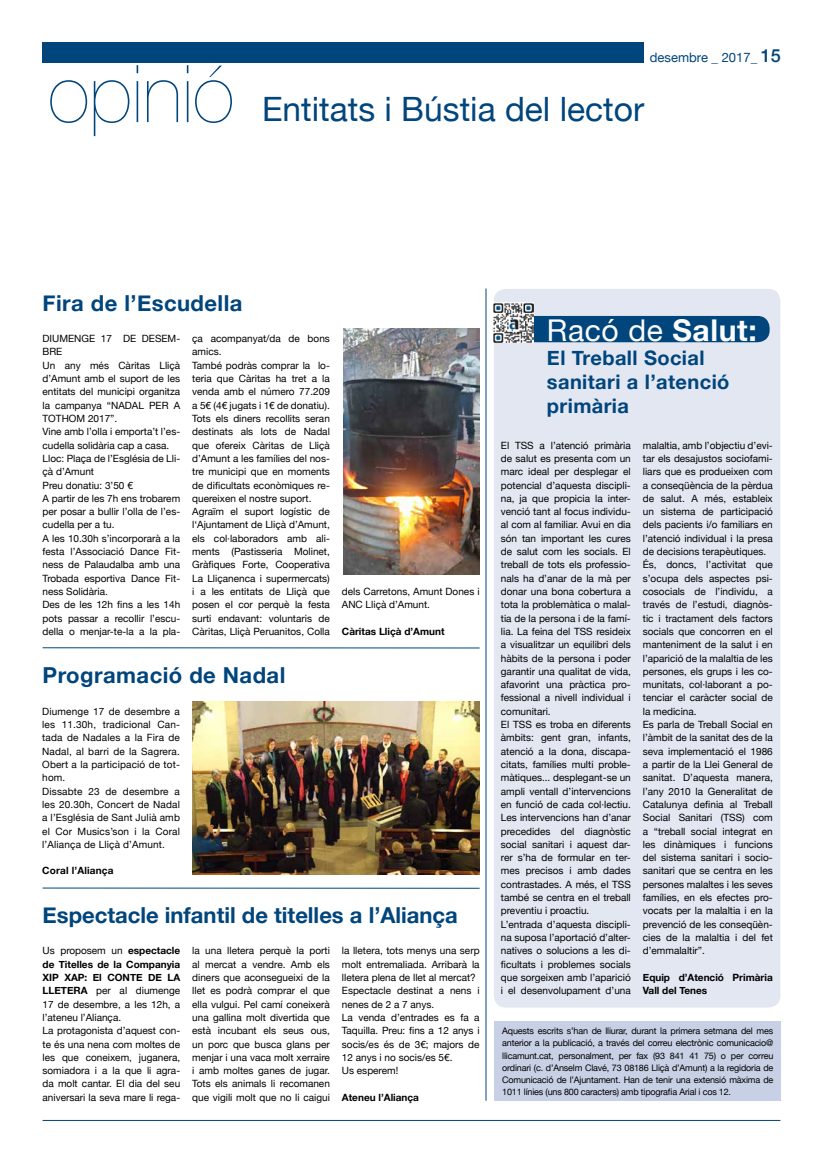
<style>
.page{position:relative;width:823px;height:1163px;background:#fff}
.page>*{position:absolute;margin:0;border:0;box-sizing:border-box;transform-origin:0 0}
.t1{font:200 79.7px "Helvetica Neue";color:#00457c}
.t2{font:33.5px "Helvetica Neue";color:#00457c}
.t3{font:30px "Helvetica Neue";letter-spacing:.02em;color:#fbfbfb}
.t4{font:700 22px "Helvetica Neue";color:#00457c}
.t5{font:700 22px "Helvetica Neue";letter-spacing:.02em;color:#00457c}
.t6{font:700 20px/24px "Helvetica Neue";letter-spacing:.02em;color:#00457c}
.t7{font:13px "Helvetica Neue";color:#00457c}
.t8{font:10px/13.3px "Helvetica Neue";color:#000}
.t9{font:700 10px/13.3px "Helvetica Neue";color:#000}
.t10{font:9px/12.3px "Helvetica Neue";letter-spacing:-.02em;color:#000;text-align:justify}
.s1{font-weight:500;font-size:18px}
.s2{font-weight:700}
</style>
<div class="page">
<div style="left:43px;top:43px;width:600px;height:20px;background:#00457c"></div>
<hr style="left:43px;top:1119px;width:737px;height:1px;background:#00457c">
<hr style="left:43px;top:647px;width:436px;height:1px;background:#00457c">
<div style="left:493px;top:1020px;width:287px;height:80px;background:#c7d0e4"></div>
<hr style="left:485px;top:288px;width:1px;height:812px;background:#00457c">
<img style="left:193px;top:701px;width:286px;height:173px">
<img style="left:343px;top:329px;width:136px;height:245px">
<hr style="left:43px;top:887px;width:436px;height:1px;background:#00457c">
<div style="left:493px;top:289px;width:287px;height:718px;background:#e3e7f2;border-radius:12px"></div>
<div style="left:492px;top:316px;width:277px;height:26px;background:#00457c;border-radius:12px"></div>
<img style="left:493px;top:302px;width:39px;height:40px">
<h1 class="t1" style="left:48px;top:32px;width:187px">opinió</h1>
<h3 class="t7" style="left:649px;top:48px;width:132px">desembre _ 2017_ <span class="s1">15</span></h3>
<h2 class="t2" style="left:262px;top:85px;width:383px">Entitats i Bústia del lector</h2>
<h3 class="t5" style="left:43px;top:285px;width:201px">Fira de l’Escudella</h3>
<p class="t8" style="left:43px;top:332px;width:139px">DIUMENGE 17 DE DESEM-<br>BRE<br>Un any més Càritas Lliçà d’Amunt amb el suport de les entitats del municipi organitza la campanya “NADAL PER A<br>TOTHOM 2017”.<br>Vine amb l’olla i emporta’t l’es&shy;cudella solidària cap a casa.<br>Lloc: Plaça de l’Església de Lli&shy;çà d’Amunt<br>Preu donatiu: 3’50 €<br>A partir de les 7h ens trobarem per posar a bullir l’olla de l’es&shy;cudella per a tu.<br>A les 10.30h s’incorporarà a la festa l’Associació Dance Fit&shy;ness de Palaudalba amb una<br>Trobada esportiva Dance Fit&shy;ness Solidària.<br>Des de les 12h fins a les 14h pots passar a recollir l’escu&shy;della o menjar-te-la a la pla-</p>
<p class="t8" style="left:192px;top:332px;width:139px">ça acompanyat/da de bons amics.<br>També podràs comprar la lo&shy;teria que Càritas ha tret a la venda amb el número 77.209 a 5€ (4€ jugats i 1€ de donatiu).<br>Tots els diners recollits seran destinats als lots de Nadal que ofereix Càritas de Lliçà d’Amunt a les famílies del nos&shy;tre municipi que en moments de dificultats econòmiques re&shy;quereixen el nostre suport.<br>Agraïm el suport logístic de l‘Ajuntament de Lliçà d’Amunt, els col·laboradors amb ali&shy;ments (Pastisseria Molinet,<br>Gràfiques Forte, Cooperativa<br>La Lliçanenca i supermercats) i a les entitats de Lliçà que posen el cor perquè la festa surti endavant: voluntaris de<br>Càritas, Lliçà Peruanitos, Colla</p>
<h3 class="t5" style="left:43px;top:657px;width:244px">Programació de Nadal</h3>
<p class="t8" style="left:42px;top:705px;width:139px">Diumenge 17 de desembre a les 11.30h, tradicional Can&shy;tada de Nadales a la Fira de<br>Nadal, al barri de la Sagrera.<br>Obert a la participació de tot&shy;hom.<br>Dissabte 23 de desembre a les 20.30h, Concert de Nadal a l’Església de Sant Julià amb el Cor Musics’son i la Coral l’Aliança de Lliçà d’Amunt.</p>
<p class="t9" style="left:42px;top:864px;width:73px">Coral l’Aliança</p>
<p class="t8" style="left:342px;top:585px;width:139px">dels Carretons, Amunt Dones i<br>ANC Lliçà d’Amunt.</p>
<p class="t9" style="left:342px;top:625px;width:104px">Càritas Lliçà d’Amunt</p>
<h3 class="t4" style="left:43px;top:897px;width:416px">Espectacle infantil de titelles a l’Aliança</h3>
<p class="t8" style="left:43px;top:944px;width:139px">Us proposem un <span class="s2">espectacle de Titelles de la Companyia<br>XIP XAP: El CONTE DE LA<br>LLETERA</span> per al diumenge<br>17 de desembre, a les 12h, a l’ateneu l’Aliança.<br>La protagonista d’aquest con&shy;te és una nena com moltes de les que coneixem, juganera, somiadora i a la que li agra&shy;da molt cantar. El dia del seu aniversari la seva mare li rega-</p>
<p class="t8" style="left:192px;top:944px;width:139px;text-align:justify">la una lletera perquè la porti al mercat a vendre. Amb els diners que aconsegueixi de la llet es podrà comprar el que ella vulgui. Pel camí coneixerà una gallina molt divertida que està incubant els seus ous, un porc que busca glans per menjar i una vaca molt xerraire i amb moltes ganes de jugar.<br>Tots els animals li recomanen que vigili molt que no li caigui</p>
<p class="t8" style="left:342px;top:944px;width:139px">la lletera, tots menys una serp molt entremaliada. Arribarà la lletera plena de llet al mercat?<br>Espectacle destinat a nens i nenes de 2 a 7 anys.<br>La venda d’entrades es fa a<br>Taquilla. Preu: fins a 12 anys i socis/es és de 3€; majors de<br>12 anys i no socis/es 5€.<br>Us esperem!</p>
<p class="t9" style="left:342px;top:1090px;width:79px">Ateneu l’Aliança</p>
<h3 class="t3" style="left:546px;top:308px;width:211px">Racó de <span class="s2">Salut:</span></h3>
<h3 class="t6" style="left:546px;top:346px;width:184px">El Treball Social sanitari a l’atenció primària</h3>
<p class="t8" style="left:500px;top:439px;width:131px">El TSS a l’atenció primària de salut es presenta com un marc ideal per desplegar el potencial d’aquesta discipli&shy;na, ja que propicia la inter&shy;venció tant al focus individu&shy;al com al familiar. Avui en dia són tan important les cures de salut com les socials. El treball de tots els professio&shy;nals ha d’anar de la mà per donar una bona cobertura a tota la problemàtica o malal&shy;tia de la persona i de la famí&shy;lia. La feina del TSS resideix a visualitzar un equilibri dels hàbits de la persona i poder garantir una qualitat de vida, afavorint una pràctica pro&shy;fessional a nivell individual i comunitari.<br>El TSS es troba en diferents àmbits: gent gran, infants, atenció a la dona, discapa&shy;citats, famílies multi proble&shy;màtiques... desplegant-se un ampli ventall d’intervencions en funció de cada col·lectiu.<br>Les intervencions han d’anar precedides del diagnòstic social sanitari i aquest dar&shy;rer s’ha de formular en ter&shy;mes precisos i amb dades contrastades. A més, el TSS també se centra en el treball preventiu i proactiu.<br>L’entrada d’aquesta discipli&shy;na suposa l’aportació d’alter&shy;natives o solucions a les di&shy;ficultats i problemes socials que sorgeixen amb l’aparició i el desenvolupament d’una</p>
<p class="t8" style="left:642px;top:439px;width:131px">malaltia, amb l’objectiu d’evi&shy;tar els desajustos sociofami&shy;liars que es produeixen com a conseqüència de la pèrdua de salut. A més, estableix un sistema de participació dels pacients i/o familiars en l’atenció individual i la presa de decisions terapèutiques.<br>És, doncs, l’activitat que s’ocupa dels aspectes psi&shy;cosocials de l’individu, a través de l’estudi, diagnòs&shy;tic i tractament dels factors socials que concorren en el manteniment de la salut i en l’aparició de la malaltia de les persones, els grups i les co&shy;munitats, col·laborant a po&shy;tenciar el caràcter social de la medicina.<br>Es parla de Treball Social en l’àmbit de la sanitat des de la seva implementació el 1986 a partir de la Llei General de sanitat. D’aquesta manera, l’any 2010 la Generalitat de<br>Catalunya definia al Treball<br>Social Sanitari (TSS) com a “treball social integrat en les dinàmiques i funcions del sistema sanitari i socio&shy;sanitari que se centra en les persones malaltes i les seves famílies, en els efectes pro&shy;vocats per la malaltia i en la prevenció de les conseqüèn&shy;cies de la malaltia i del fet d’emmalaltir”.</p>
<p class="t9" style="left:642px;top:970px;width:131px">Equip d’Atenció Primària<br>Vall del Tenes</p>
<p class="t10" style="left:502px;top:1024px;width:272px">Aquests escrits s’han de lliurar, durant la primera setmana del mes anterior a la publicació, a través del correu electrònic comunicacio@ llicamunt.cat, personalment, per fax (93 841 41 75) o per correu ordinari (c. d’Anselm Clavé, 73 08186 Lliçà d’Amunt) a la regidoria de Comunicació de l’Ajuntament. Han de tenir una extensió màxima de 1011 línies (uns 800 caracters) amb tipografia Arial i cos 12.</p>
</div>
